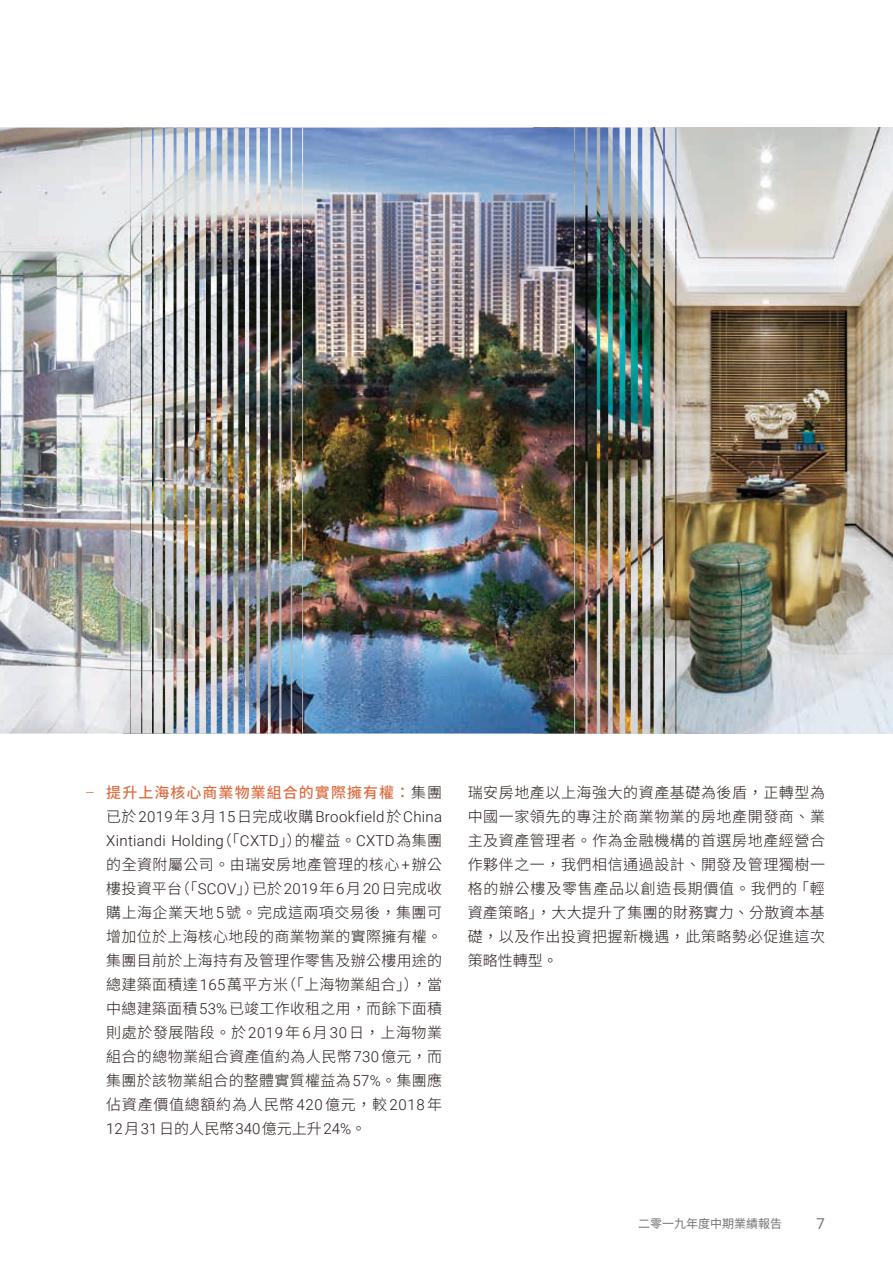
<style>
.page{position:relative;width:893px;height:1263px;background:#fff}
.page>*{position:absolute;margin:0;border:0;box-sizing:border-box;transform-origin:0 0}
.t1{font:300 15px/24px "Noto Sans TC";letter-spacing:.02em;color:#231916;text-align:justify}
.t2{font:300 15px/24px "Roboto";letter-spacing:.02em;color:#231916}
.t3{font:500 15px "Noto Sans TC";letter-spacing:.07em;color:#dc6e42}
.t4{font:15px "Roboto";color:#727272}
.t5{font:12px "Noto Sans TC";color:#727272}
.s1{font-family:"Roboto";font-weight:300}
.s2{font-weight:300;color:#231916}
.s3{font-family:"Noto Sans TC"}
.s4{font-family:"Roboto"}
</style>
<div class="page">
<img style="left:676px;top:128px;width:217px;height:605px">
<img style="left:303px;top:128px;width:373px;height:605px">
<img style="left:0;top:128px;width:303px;height:605px">
<img style="left:0;top:128px;width:217px;height:489px">
<p class="t3" style="left:85px;top:784px;width:359px"><span class="s1">–</span> 提升上海核心商業物業組合的實際擁有權：<span class="s2">集團</span></p>
<p class="t2" style="left:106px;top:804px;width:337px"><span class="s3">已於</span>2019<span class="s3">年</span>3<span class="s3">月</span>15<span class="s3">日完成收購</span>Brookfield<span class="s3">於</span>China<br>Xintiandi Holding<span class="s3">（「</span>CXTD<span class="s3">」）的權益。</span>CXTD<span class="s3">為集團</span></p>
<p class="t1" style="left:106px;top:853px;width:337px">的全資附屬公司。由瑞安房地產管理的核心<span class="s4">+</span>辦公樓投資平台（「<span class="s4">SCOV</span>」）已於<span class="s4">2019</span>年<span class="s4">6</span>月<span class="s4">20</span>日完成收購上海企業天地<span class="s4">5</span>號。完成這兩項交易後，集團可增加位於上海核心地段的商業物業的實際擁有權。集團目前於上海持有及管理作零售及辦公樓用途的總建築面積達<span class="s4">165</span>萬平方米（「上海物業組合」），當中總建築面積<span class="s4">53%</span>已竣工作收租之用，而餘下面積則處於發展階段。於<span class="s4">2019</span>年<span class="s4">6</span>月<span class="s4">30</span>日，上海物業組合的總物業組合資產值約為人民幣<span class="s4">730</span>億元，而集團於該物業組合的整體實質權益為<span class="s4">57%</span>。集團應佔資產價值總額約為人民幣<span class="s4">420</span>億元，較<span class="s4">2018</span>年<span class="s4">12</span>月<span class="s4">31</span>日的人民幣<span class="s4">340</span>億元上升<span class="s4">24%</span>。</p>
<p class="t1" style="left:468px;top:781px;width:359px">瑞安房地產以上海強大的資產基礎為後盾，正轉型為中國一家領先的專注於商業物業的房地產開發商、業主及資產管理者。作為金融機構的首選房地產經營合作夥伴之一，我們相信通過設計、開發及管理獨樹一格的辦公樓及零售產品以創造長期價值。我們的「輕資產策略」，大大提升了集團的財務實力、分散資本基礎，以及作出投資把握新機遇，此策略勢必促進這次策略性轉型。</p>
<p class="t5" style="left:638px;top:1216px;width:145px">二零一九年度中期業績報告</p>
<p class="t4" style="left:816px;top:1213px;width:10px">7</p>
</div>
